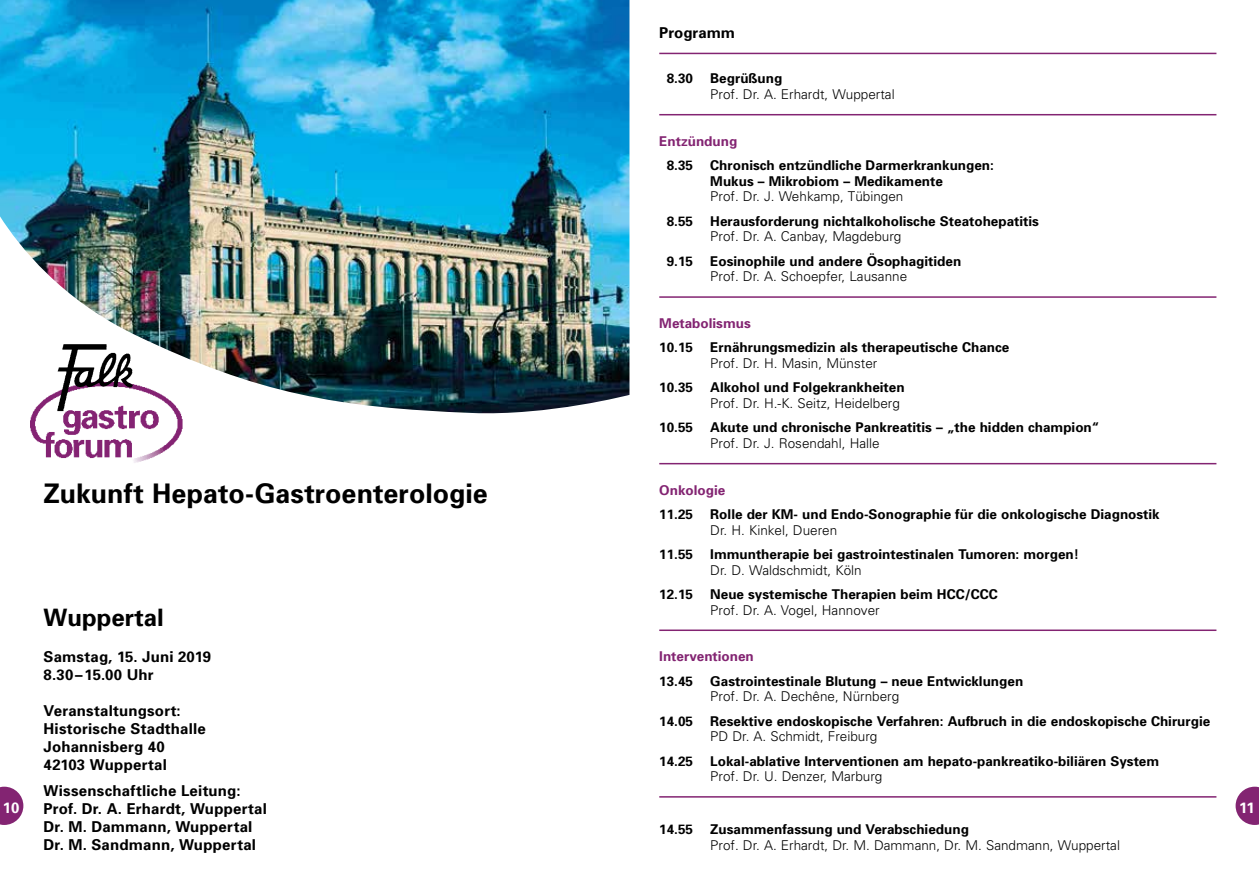
<style>
.page{position:relative;width:1259px;height:893px;background:#fff}
.page>*{position:absolute;margin:0;border:0;box-sizing:border-box;transform-origin:0 0}
.t1{font:700 27px "Univers";color:#000}
.t2{font:700 24px "Univers";color:#000}
.t3{font:700 15px/18px "Univers";letter-spacing:.015em;color:#000}
.t4{font:700 15px "Univers";color:#fff}
.t5{font:700 13.5px/15.8px "Univers";color:#000}
.t6{font:300 13.5px "Univers";color:#000}
.t7{font:700 13.5px "Univers";color:#832472}
</style>
<div class="page">
<svg style="left:0;top:787px;width:23px;height:38px"></svg>
<svg style="left:1235px;top:787px;width:24px;height:38px"></svg>
<img style="left:0;top:0;width:629px;height:414px">
<img style="left:31px;top:376px;width:153px;height:87px">
<img style="left:42px;top:332px;width:95px;height:92px">
<hr style="left:659px;top:53px;width:557px;height:1px;background:#832472">
<hr style="left:659px;top:114px;width:557px;height:1px;background:#832472">
<hr style="left:659px;top:296px;width:557px;height:2px;background:#832472">
<hr style="left:659px;top:463px;width:557px;height:1px;background:#832472">
<hr style="left:659px;top:629px;width:557px;height:2px;background:#832472">
<hr style="left:659px;top:796px;width:557px;height:2px;background:#832472">
<p class="t3" style="left:659px;top:23px;width:77px">Programm</p>
<p class="t5" style="left:667px;top:70px;width:28px">8.30</p>
<p class="t5" style="left:710px;top:70px;width:74px">Begrüßung</p>
<p class="t6" style="left:710px;top:86px;width:186px">Prof. Dr. A. Erhardt, Wuppertal</p>
<p class="t7" style="left:659px;top:132px;width:79px">Entzündung</p>
<p class="t5" style="left:667px;top:157px;width:28px">8.35</p>
<p class="t5" style="left:710px;top:157px;width:285px">Chronisch entzündliche Darmerkrankungen:<br>Mukus – Mikrobiom – Medikamente</p>
<p class="t6" style="left:710px;top:188px;width:195px">Prof. Dr. J. Wehkamp, Tübingen</p>
<p class="t5" style="left:667px;top:213px;width:28px">8.55</p>
<p class="t5" style="left:710px;top:213px;width:330px">Herausforderung nichtalkoholische Steatohepatitis</p>
<p class="t6" style="left:710px;top:229px;width:193px">Prof. Dr. A. Canbay, Magdeburg</p>
<p class="t5" style="left:667px;top:253px;width:28px">9.15</p>
<p class="t5" style="left:710px;top:253px;width:252px">Eosinophile und andere Ösophagitiden</p>
<p class="t6" style="left:710px;top:269px;width:198px">Prof. Dr. A. Schoepfer, Lausanne</p>
<p class="t7" style="left:659px;top:315px;width:93px">Metabolismus</p>
<p class="t5" style="left:659px;top:339px;width:35px">10.15</p>
<p class="t5" style="left:710px;top:339px;width:300px">Ernährungsmedizin als therapeutische Chance</p>
<p class="t6" style="left:710px;top:355px;width:169px">Prof. Dr. H. Masin, Münster</p>
<p class="t5" style="left:659px;top:379px;width:35px">10.35</p>
<p class="t5" style="left:710px;top:379px;width:196px">Alkohol und Folgekrankheiten</p>
<p class="t6" style="left:710px;top:395px;width:191px">Prof. Dr. H.-K. Seitz, Heidelberg</p>
<p class="t5" style="left:659px;top:419px;width:35px">10.55</p>
<p class="t5" style="left:710px;top:419px;width:390px">Akute und chronische Pankreatitis – „the hidden champion“</p>
<p class="t6" style="left:710px;top:435px;width:171px">Prof. Dr. J. Rosendahl, Halle</p>
<p class="t7" style="left:659px;top:481px;width:68px">Onkologie</p>
<p class="t5" style="left:659px;top:506px;width:35px">11.25</p>
<p class="t5" style="left:710px;top:506px;width:451px">Rolle der KM- und Endo-Sonographie für die onkologische Diagnostik</p>
<p class="t6" style="left:710px;top:522px;width:128px">Dr. H. Kinkel, Dueren</p>
<p class="t5" style="left:659px;top:546px;width:35px">11.55</p>
<p class="t5" style="left:710px;top:546px;width:370px">Immuntherapie bei gastrointestinalen Tumoren: morgen!</p>
<p class="t6" style="left:710px;top:562px;width:153px">Dr. D. Waldschmidt, Köln</p>
<p class="t5" style="left:659px;top:586px;width:35px">12.15</p>
<p class="t5" style="left:710px;top:586px;width:289px">Neue systemische Therapien beim HCC/CCC</p>
<p class="t6" style="left:710px;top:602px;width:171px">Prof. Dr. A. Vogel, Hannover</p>
<p class="t7" style="left:659px;top:648px;width:96px">Interventionen</p>
<p class="t5" style="left:659px;top:672px;width:35px">13.45</p>
<p class="t5" style="left:710px;top:672px;width:314px">Gastrointestinale Blutung – neue Entwicklungen</p>
<p class="t6" style="left:710px;top:688px;width:190px">Prof. Dr. A. Dechêne, Nürnberg</p>
<p class="t5" style="left:659px;top:712px;width:35px">14.05</p>
<p class="t5" style="left:710px;top:712px;width:501px">Resektive endoskopische Verfahren: Aufbruch in die endoskopische Chirurgie</p>
<p class="t6" style="left:710px;top:728px;width:169px">PD Dr. A. Schmidt, Freiburg</p>
<p class="t5" style="left:659px;top:752px;width:35px">14.25</p>
<p class="t5" style="left:710px;top:752px;width:450px">Lokal-ablative Interventionen am hepato-pankreatiko-biliären System</p>
<p class="t6" style="left:710px;top:768px;width:174px">Prof. Dr. U. Denzer, Marburg</p>
<h1 class="t1" style="left:44px;top:476px;width:446px">Zukunft Hepato-Gastroenterologie</h1>
<h2 class="t2" style="left:44px;top:602px;width:122px">Wuppertal</h2>
<p class="t3" style="left:44px;top:647px;width:169px">Samstag, 15. Juni 2019<br>8.30–15.00 Uhr</p>
<p class="t3" style="left:44px;top:701px;width:164px">Veranstaltungsort:<br>Historische Stadthalle<br>Johannisberg 40<br>42103 Wuppertal</p>
<p class="t3" style="left:44px;top:782px;width:225px">Wissenschaftliche Leitung:<br>Prof. Dr. A. Erhardt, Wuppertal<br>Dr. M. Dammann, Wuppertal<br>Dr. M. Sandmann, Wuppertal</p>
<p class="t4" style="left:3px;top:798px;width:18px">10</p>
<p class="t4" style="left:1239px;top:798px;width:17px">11</p>
<p class="t5" style="left:659px;top:821px;width:35px">14.55</p>
<p class="t5" style="left:710px;top:821px;width:260px">Zusammenfassung und Verabschiedung</p>
<p class="t6" style="left:710px;top:837px;width:411px">Prof. Dr. A. Erhardt, Dr. M. Dammann, Dr. M. Sandmann, Wuppertal</p>
</div>
